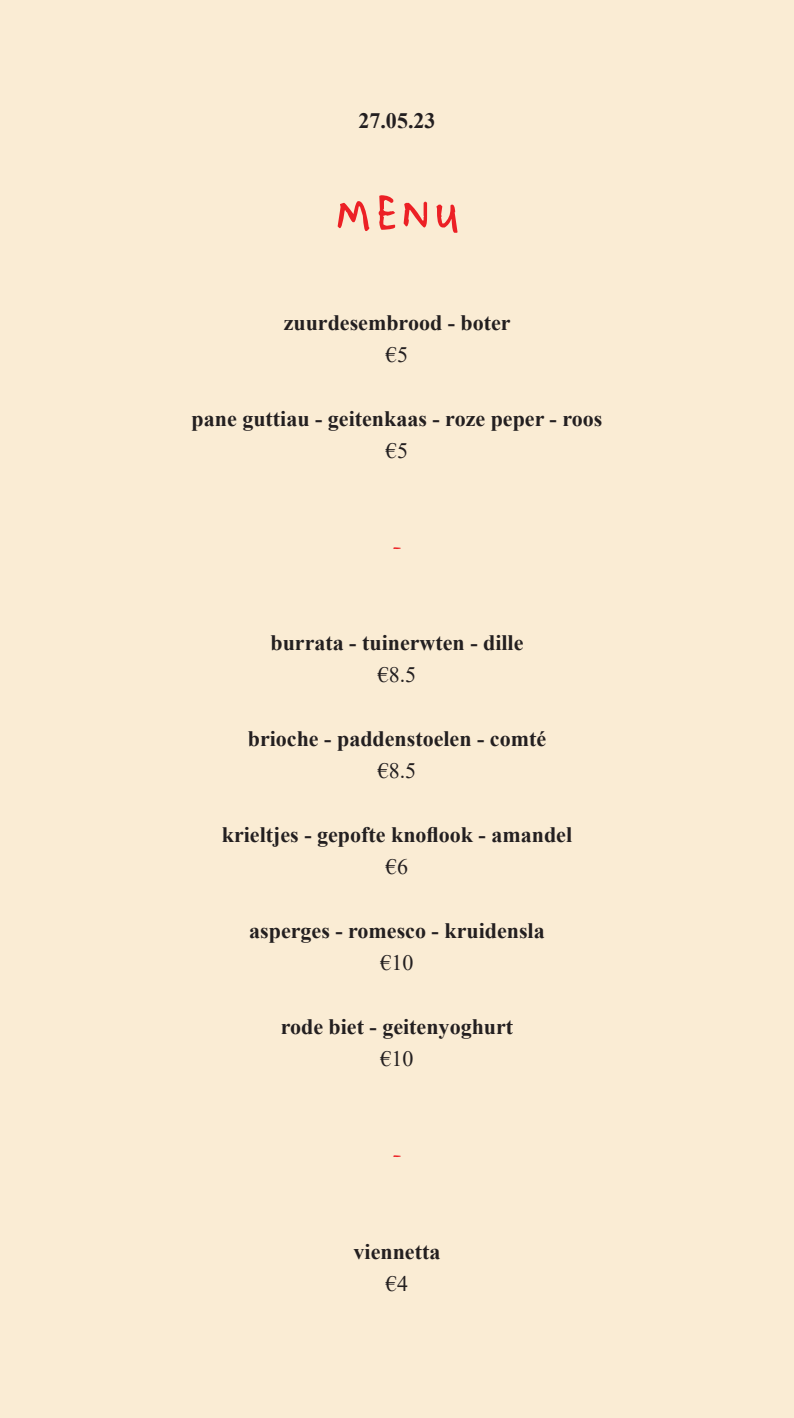
<style>
.page{position:relative;width:794px;height:1418px;background:#fff}
.page>*{position:absolute;margin:0;border:0;box-sizing:border-box;transform-origin:0 0}
.t1{font:60px "Tjarda Hand";color:#ec2025}
.t2{font:700 22px "Times New Roman";color:#231f20}
.t3{font:22px "Times New Roman";color:#231f20}
.t4{font:22px "Tjarda Hand";color:#ec2025}
</style>
<div class="page">
<div style="left:0;top:0;width:794px;height:1417px;background:#faecd4"></div>
<p class="t2" style="left:358px;top:105px;width:78px">27.05.23</p>
<p class="t1" style="left:333px;top:185px;width:130px">menu</p>
<p class="t2" style="left:284px;top:307px;width:228px">zuurdesembrood - boter</p>
<p class="t3" style="left:386px;top:339px;width:23px">€5</p>
<p class="t2" style="left:192px;top:403px;width:412px">pane guttiau - geitenkaas - roze peper - roos</p>
<p class="t3" style="left:386px;top:435px;width:23px">€5</p>
<p class="t4" style="left:392px;top:538px;width:12px">-</p>
<p class="t2" style="left:270px;top:627px;width:254px">burrata - tuinerwten - dille</p>
<p class="t3" style="left:378px;top:659px;width:40px">€8.5</p>
<p class="t2" style="left:248px;top:723px;width:300px">brioche - paddenstoelen - comté</p>
<p class="t3" style="left:378px;top:755px;width:40px">€8.5</p>
<p class="t2" style="left:222px;top:819px;width:352px">krieltjes - gepofte knoflook - amandel</p>
<p class="t3" style="left:386px;top:851px;width:23px">€6</p>
<p class="t2" style="left:249px;top:915px;width:297px">asperges - romesco - kruidensla</p>
<p class="t3" style="left:380px;top:947px;width:34px">€10</p>
<p class="t2" style="left:281px;top:1011px;width:234px">rode biet - geitenyoghurt</p>
<p class="t3" style="left:380px;top:1043px;width:34px">€10</p>
<p class="t4" style="left:392px;top:1146px;width:12px">-</p>
<p class="t2" style="left:353px;top:1235px;width:88px">viennetta</p>
<p class="t3" style="left:386px;top:1267px;width:23px">€4</p>
</div>
